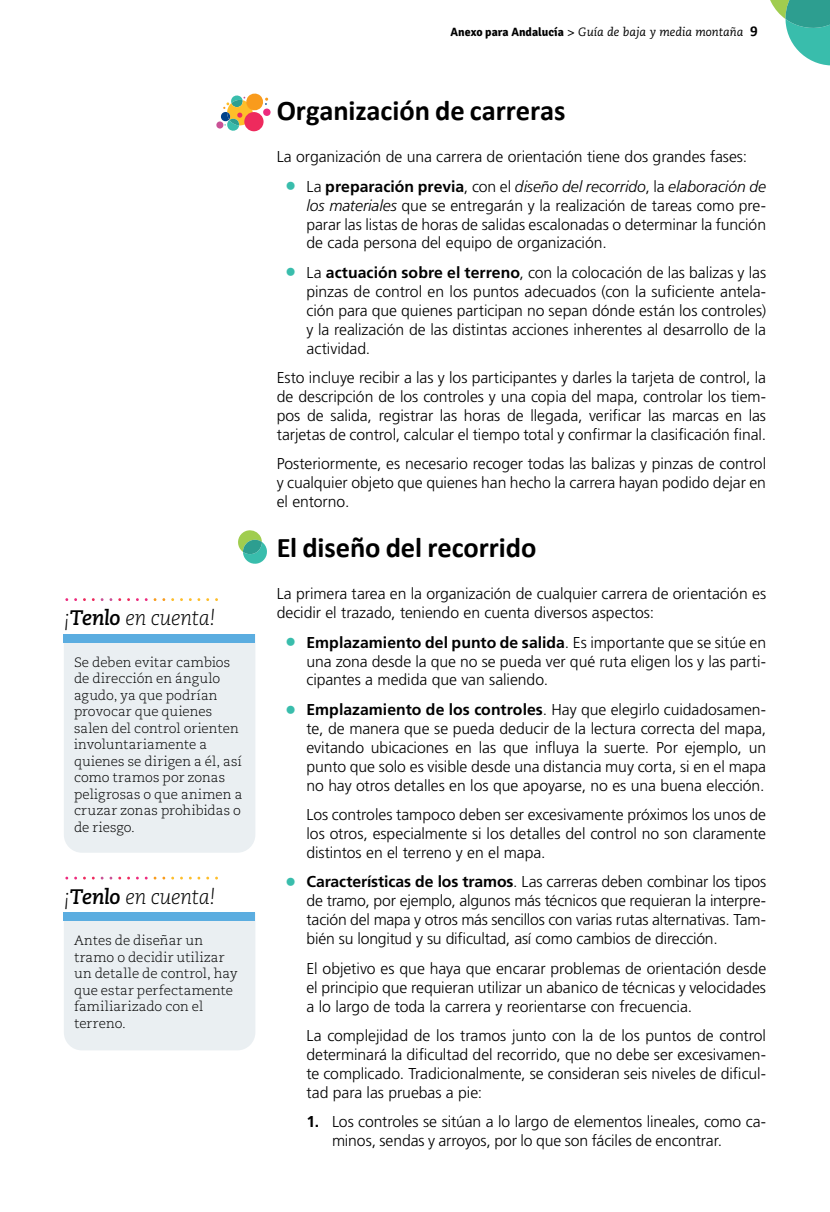
<style>
.page{position:relative;width:830px;height:1212px;background:#fff}
.page>*{position:absolute;margin:0;border:0;box-sizing:border-box;transform-origin:0 0}
.t1{font:700 28.5px "Calibri";letter-spacing:-.005em;color:#000}
.t2{font:italic 300 21px "Caecilia LT Std";letter-spacing:-.005em;color:#000}
.t3{font:300 15.75px/18.9px "Frutiger LT Std";letter-spacing:-.005em;color:#000;text-align:justify}
.t4{font:300 13.5px/16.5px "Caecilia LT Std";letter-spacing:.005em;color:#000}
.t5{font:italic 12px "Caecilia LT Std";color:#000}
.s1{font-weight:700}
.s2{font-family:"Signika";font-weight:700;font-style:normal}
.s3{font-weight:700;font-style:normal}
.s4{font-family:"Calibri";font-weight:700;font-style:normal;font-size:15px}
.s5{font-family:"Calibri";font-weight:700;font-size:22.5px;color:#39bdac}
.s6{font-style:italic}
.s7{font-family:"Frutiger LT Com";font-weight:700}
</style>
<div class="page">
<svg style="left:770px;top:0;width:59px;height:66px"></svg>
<svg style="left:216px;top:93px;width:55px;height:38px"></svg>
<div style="left:244px;top:112px;width:19px;height:19px;background:#ee2a5d;border-radius:50%"></div>
<svg style="left:238px;top:530px;width:29px;height:34px"></svg>
<svg style="left:145px;top:598px;width:11px;height:3px"></svg>
<svg style="left:92px;top:598px;width:20px;height:3px"></svg>
<svg style="left:189px;top:598px;width:11px;height:3px"></svg>
<div style="left:64px;top:643px;width:191px;height:210px;background:#eaeff2"></div>
<div style="left:64px;top:634px;width:191px;height:9px;background:#5bade0"></div>
<svg style="left:145px;top:876px;width:11px;height:3px"></svg>
<svg style="left:92px;top:876px;width:20px;height:3px"></svg>
<svg style="left:189px;top:876px;width:11px;height:3px"></svg>
<div style="left:64px;top:921px;width:191px;height:129px;background:#eaeff2"></div>
<div style="left:64px;top:912px;width:191px;height:9px;background:#5bade0"></div>
<h2 class="t2" style="left:64px;top:606px;width:153px">¡<span class="s1">Tenlo</span> en cuenta!</h2>
<p class="t4" style="left:74px;top:654px;width:170px">Se deben evitar cambios de dirección en ángulo agudo, ya que podrían provocar que quienes salen del control orienten involuntariamente a quienes se dirigen a él, así como tramos por zonas peligrosas o que animen a cruzar zonas prohibidas o de riesgo.</p>
<h2 class="t2" style="left:64px;top:885px;width:153px">¡<span class="s1">Tenlo</span> en cuenta!</h2>
<p class="t4" style="left:74px;top:932px;width:165px">Antes de diseñar un tramo o decidir utilizar un detalle de control, hay que estar perfectamente familiarizado con el terreno.</p>
<p class="t5" style="left:450px;top:25px;width:308px"><span class="s2">Anexo para Andalucía</span> <span class="s3">&gt;</span> Guía de baja y media montaña <span class="s4">9</span></p>
<h1 class="t1" style="left:276px;top:90px;width:290px">Organización de carreras</h1>
<p class="t3" style="left:276px;top:148px;width:472px">La organización de una carrera de orientación tiene dos grandes fases:</p>
<p class="t3" style="left:306px;top:177px;width:461px;text-indent:-21px"><span class="s5">•</span> La <span class="s1">preparación previa</span>, con el <span class="s6">diseño del recorrido</span>, la <span class="s6">elaboración de los materiales</span> que se entregarán y la realización de tareas como pre&shy;parar las listas de horas de salidas escalonadas o determinar la función de cada persona del equipo de organización.</p>
<p class="t3" style="left:306px;top:263px;width:461px;text-indent:-21px"><span class="s5">•</span> La <span class="s1">actuación sobre el terreno</span>, con la colocación de las balizas y las pinzas de control en los puntos adecuados (con la suficiente antela&shy;ción para que quienes participan no sepan dónde están los controles) y la realización de las distintas acciones inherentes al desarrollo de la actividad.</p>
<p class="t3" style="left:276px;top:368px;width:491px">Esto incluye recibir a las y los participantes y darles la tarjeta de control, la de descripción de los controles y una copia del mapa, controlar los tiem&shy;pos de salida, registrar las horas de llegada, verificar las marcas en las tarjetas de control, calcular el tiempo total y confirmar la clasificación final.</p>
<p class="t3" style="left:276px;top:455px;width:491px">Posteriormente, es necesario recoger todas las balizas y pinzas de control y cualquier objeto que quienes han hecho la carrera hayan podido dejar en el entorno.</p>
<h1 class="t1" style="left:276px;top:527px;width:261px">El diseño del recorrido</h1>
<p class="t3" style="left:276px;top:584px;width:490px">La primera tarea en la organización de cualquier carrera de orientación es decidir el trazado, teniendo en cuenta diversos aspectos:</p>
<p class="t3" style="left:306px;top:633px;width:461px;text-indent:-21px"><span class="s5">•</span> <span class="s1">Emplazamiento del punto de salida</span>. Es importante que se sitúe en una zona desde la que no se pueda ver qué ruta eligen los y las parti&shy;cipantes a medida que van saliendo.</p>
<p class="t3" style="left:306px;top:700px;width:461px;text-indent:-21px"><span class="s5">•</span> <span class="s1">Emplazamiento de los controles</span>. Hay que elegirlo cuidadosamen&shy;te, de manera que se pueda deducir de la lectura correcta del mapa, evitando ubicaciones en las que influya la suerte. Por ejemplo, un punto que solo es visible desde una distancia muy corta, si en el mapa no hay otros detalles en los que apoyarse, no es una buena elección.</p>
<p class="t3" style="left:306px;top:805px;width:461px">Los controles tampoco deben ser excesivamente próximos los unos de los otros, especialmente si los detalles del control no son claramente distintos en el terreno y en el mapa.</p>
<p class="t3" style="left:306px;top:873px;width:461px;text-indent:-21px"><span class="s5">•</span> <span class="s1">Características de los tramos</span>. Las carreras deben combinar los tipos de tramo, por ejemplo, algunos más técnicos que requieran la interpre&shy;tación del mapa y otros más sencillos con varias rutas alternativas. Tam&shy;bién su longitud y su dificultad, así como cambios de dirección.</p>
<p class="t3" style="left:306px;top:959px;width:461px">El objetivo es que haya que encarar problemas de orientación desde el principio que requieran utilizar un abanico de técnicas y velocidades a lo largo de toda la carrera y reorientarse con frecuencia.</p>
<p class="t3" style="left:306px;top:1026px;width:461px">La complejidad de los tramos junto con la de los puntos de control determinará la dificultad del recorrido, que no debe ser excesivamen&shy;te complicado. Tradicionalmente, se consideran seis niveles de dificul&shy;tad para las pruebas a pie:</p>
<p class="t3" style="left:332px;top:1112px;width:435px;text-indent:-26px"><span class="s7">1.</span> Los controles se sitúan a lo largo de elementos lineales, como ca&shy;minos, sendas y arroyos, por lo que son fáciles de encontrar.</p>
</div>
